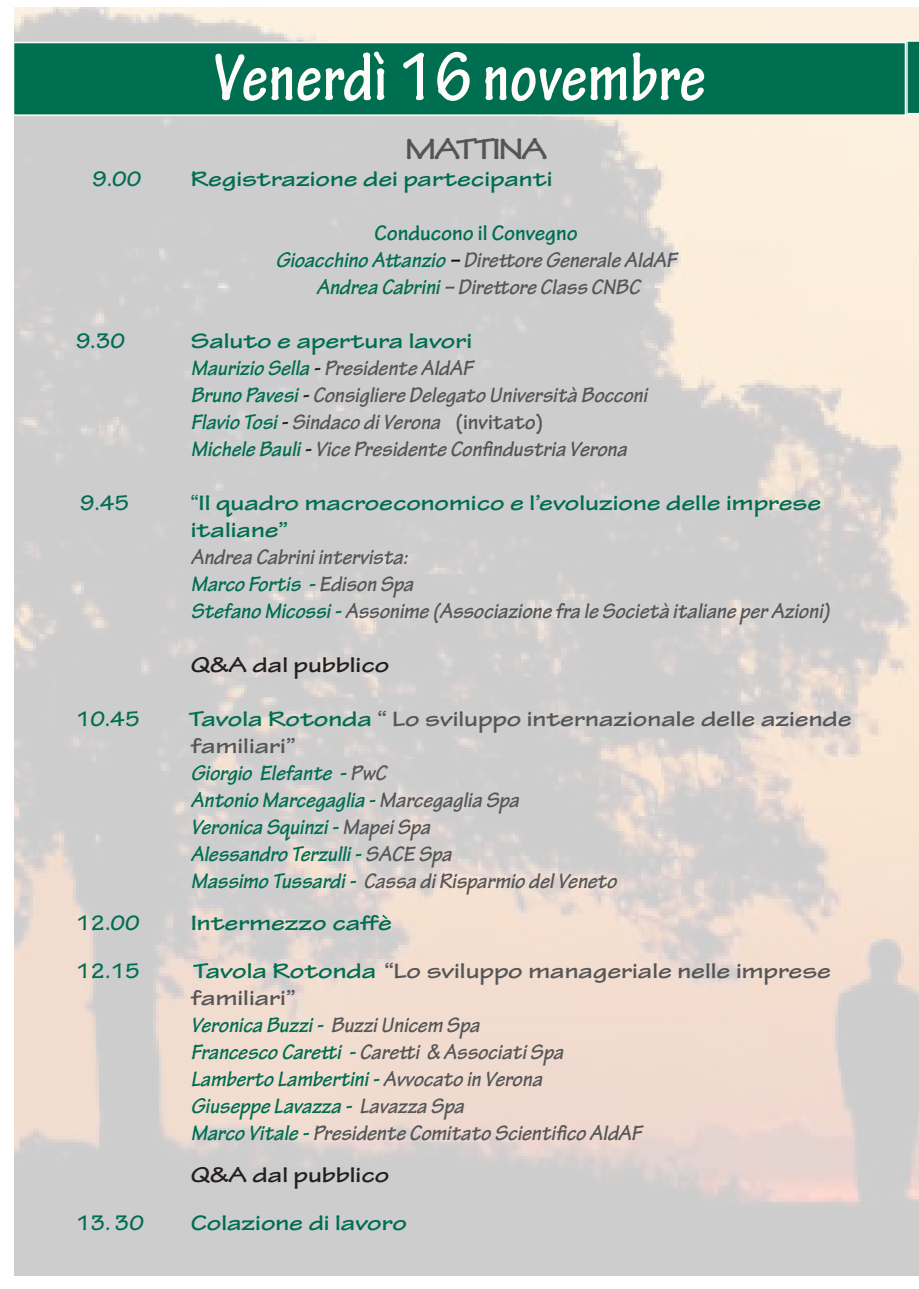
<style>
.page{position:relative;width:919px;height:1289px;background:#fff}
.page>*{position:absolute;margin:0;border:0;box-sizing:border-box;transform-origin:0 0}
.t1{font:700 condensed 72px "Tekton Pro";color:#fefcf9}
.rientro{font:700 expanded 31.5px "Tekton Pro";letter-spacing:-.075em;color:#545557}
.rientro-2{font:italic 700 22.5px "Tekton Pro";color:#555658}
.rientro-3{font:italic 700 22.5px "Tekton Pro";color:#006e51}
.rientro-4{font:700 expanded 22.5px/27px "Tekton Pro";color:#006e51}
.rientro-5{font:700 expanded 22.5px/27px "Tekton Pro";color:#555658}
.rientro-6{font:italic 700 22.5px "Tekton Pro";color:#545557}
.rientro-7{font:700 22.5px "Tekton Pro";color:#006e51}
.rientro-8{font:700 expanded 22.5px "Tekton Pro";color:#231f20}
.s1{color:#006e51}
.s2{color:#000c03}
.s3{color:#231f20}
.s4{font-style:normal}
.s5{font-stretch:normal}
.s6{color:#555658}
</style>
<div class="page">
<div style="left:14px;top:43px;width:891px;height:72px;background:#006e51"></div>
<div style="left:13px;top:42px;width:893px;height:74px;border:2px solid #fefbf6"></div>
<svg style="left:906px;top:40px;width:12px;height:74px"></svg>
<p class="t1" style="left:213px;top:35px;width:494px">Venerdì 16 novembre</p>
<p class="rientro" style="left:405px;top:130px;width:144px">MATTINA</p>
<p class="rientro-7" style="left:92px;top:165px;width:51px">9.00</p>
<p class="rientro-4" style="left:191px;top:165px;width:363px">Registrazione dei partecipanti</p>
<p class="rientro-7" style="left:374px;top:219px;width:205px">Conducono il Convegno</p>
<p class="rientro-2" style="left:275px;top:246px;width:402px"><span class="s1">Gioacchino Attanzio</span> <span class="s2">–</span> Direttore Generale AIdAF</p>
<p class="rientro-2" style="left:316px;top:273px;width:325px"><span class="s1">Andrea Cabrini</span> – Direttore Class CNBC</p>
<p class="rientro-7" style="left:76px;top:327px;width:51px">9.30</p>
<p class="rientro-4" style="left:191px;top:327px;width:283px">Saluto e apertura lavori</p>
<p class="rientro-2" style="left:191px;top:354px;width:284px"><span class="s1">Maurizio Sella</span> <span class="s3">-</span> Presidente AIdAF</p>
<p class="rientro-2" style="left:191px;top:381px;width:458px"><span class="s1">Bruno Pavesi</span> <span class="s3">-</span> Consigliere Delegato Università Bocconi</p>
<p class="rientro-6" style="left:191px;top:408px;width:354px"><span class="s1">Flavio Tosi</span> <span class="s3">-</span> Sindaco di Verona <span class="s4">(invitato)</span></p>
<p class="rientro-6" style="left:191px;top:435px;width:437px"><span class="s1">Michele Bauli</span> <span class="s3">-</span> Vice Presidente Confindustria Verona</p>
<p class="rientro-7" style="left:80px;top:489px;width:51px">9.45</p>
<p class="rientro-4" style="left:191px;top:489px;width:632px"><span class="s5">“</span>Il quadro macroeconomico e l’evoluzione delle imprese italiane”</p>
<p class="rientro-2" style="left:191px;top:543px;width:218px">Andrea Cabrini intervista:</p>
<p class="rientro-3" style="left:191px;top:570px;width:224px">Marco Fortis - <span class="s6">Edison Spa</span></p>
<p class="rientro-2" style="left:191px;top:597px;width:640px"><span class="s1">Stefano Micossi -</span> Assonime (Associazione fra le Società italiane per Azioni)</p>
<p class="rientro-8" style="left:191px;top:651px;width:200px">Q&amp;A dal pubblico</p>
<p class="rientro-7" style="left:76px;top:705px;width:65px">10.45</p>
<p class="rientro-5" style="left:189px;top:705px;width:664px"><span class="s1">Tavola Rotonda</span> “ Lo sviluppo internazionale delle aziende familiari”</p>
<p class="rientro-3" style="left:191px;top:759px;width:197px">Giorgio Elefante - <span class="s6">PwC</span></p>
<p class="rientro-3" style="left:191px;top:786px;width:330px">Antonio Marcegaglia - <span class="s6">Marcegaglia Spa</span></p>
<p class="rientro-3" style="left:191px;top:813px;width:241px">Veronica Squinzi - <span class="s6">Mapei Spa</span></p>
<p class="rientro-3" style="left:191px;top:840px;width:262px">Alessandro Terzulli - <span class="s6">SACE Spa</span></p>
<p class="rientro-2" style="left:191px;top:867px;width:427px"><span class="s1">Massimo Tussardi -</span> Cassa di Risparmio del Veneto</p>
<p class="rientro-7" style="left:76px;top:909px;width:66px">12.00</p>
<p class="rientro-4" style="left:191px;top:909px;width:203px">Intermezzo caffè</p>
<p class="rientro-7" style="left:76px;top:957px;width:66px">12.15</p>
<p class="rientro-5" style="left:191px;top:957px;width:642px"><span class="s1">Tavola Rotonda</span> “Lo sviluppo manageriale nelle imprese familiari”</p>
<p class="rientro-3" style="left:191px;top:1011px;width:290px">Veronica Buzzi - <span class="s6">Buzzi Unicem Spa</span></p>
<p class="rientro-2" style="left:191px;top:1038px;width:374px"><span class="s1">Francesco Caretti -</span> Caretti &amp; Associati Spa</p>
<p class="rientro-3" style="left:191px;top:1065px;width:353px">Lamberto Lambertini - <span class="s6">Avvocato in Verona</span></p>
<p class="rientro-3" style="left:191px;top:1092px;width:274px">Giuseppe Lavazza - <span class="s6">Lavazza Spa</span></p>
<p class="rientro-2" style="left:191px;top:1119px;width:452px"><span class="s1">Marco Vitale -</span> Presidente Comitato Scientifico AIdAF</p>
<p class="rientro-8" style="left:191px;top:1161px;width:200px">Q&amp;A dal pubblico</p>
<p class="rientro-7" style="left:76px;top:1209px;width:70px">13. 30</p>
<p class="rientro-4" style="left:191px;top:1209px;width:218px">Colazione di lavoro</p>
</div>
